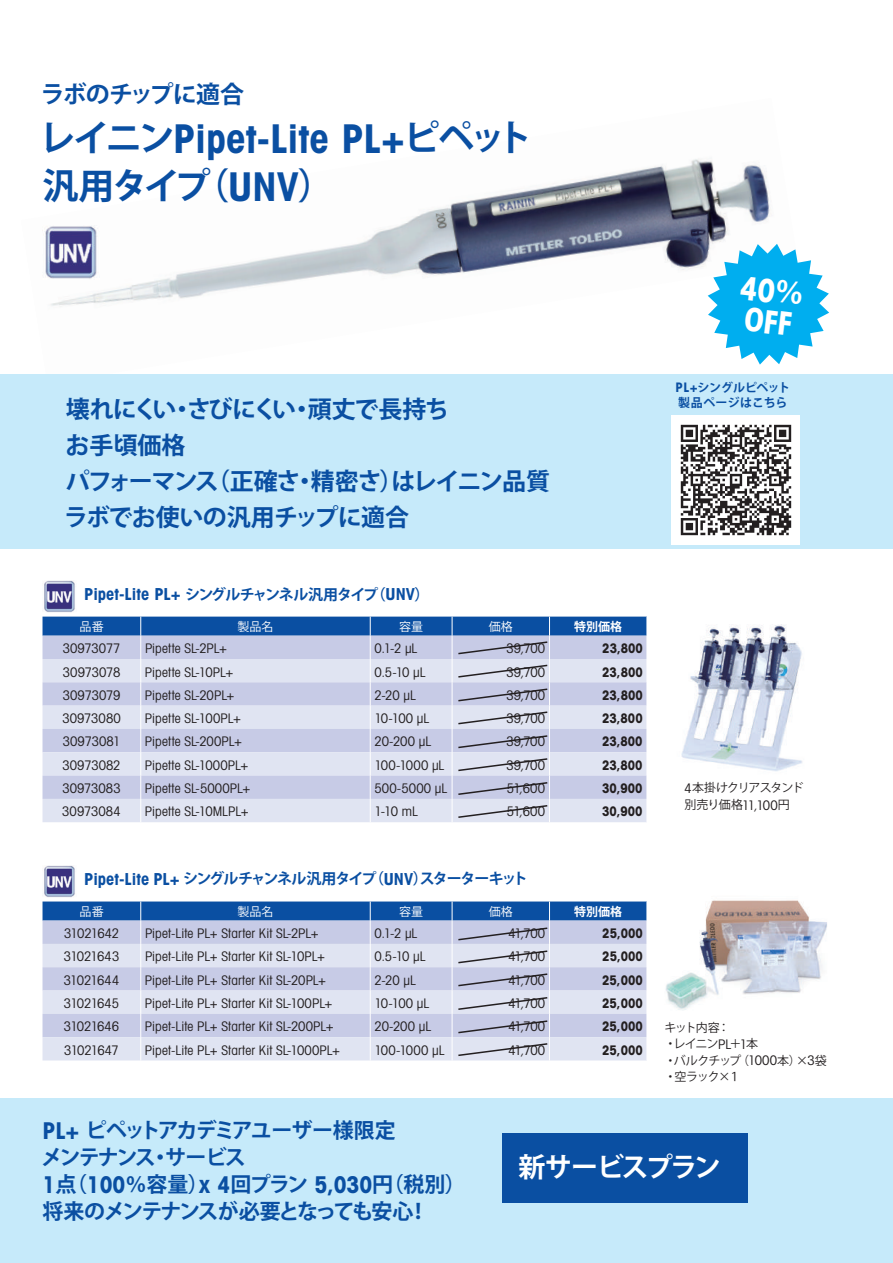
<style>
.page{position:relative;width:893px;height:1263px;background:#fff}
.page>*{position:absolute;margin:0;border:0;box-sizing:border-box;transform-origin:0 0}
.t1{font:39.6px "Avant Gardefor MT Bd";color:#0a4fa2}
.t2{font:700 36px "Koz Go Pro";letter-spacing:-.095em;color:#0a4fa2}
.t3{font:32.25px/30.9px "Avant Gardefor MT Bd";color:#fff}
.t4{font:700 27px "Koz Go Pro";letter-spacing:-.08em;color:#fff}
.t5{font:700 24px/36px "Koz Go Pro";letter-spacing:-.04em;color:#0a4fa2}
.t6{font:700 21px/27px "Koz Go Pro";letter-spacing:-.08em;color:#0a4fa2}
.t7{font:16.5px "Avant Gardefor MT Bd";color:#0a4fa2}
.t8{font:700 15px "Koz Go Pro";letter-spacing:-.08em;color:#0a4fa2}
.t9{font:13.2px "Avant Gardefor MT Bk";letter-spacing:.005em;color:#231f20}
.t10{font:13.2px "Avant Gardefor MT Bd";color:#231f20}
.t11{font:13.2px "Avant Gardefor MT Bk";letter-spacing:-.065em;color:#231f20}
.t12{font:13.2px "Avant Gardefor MT Bk";letter-spacing:-.02em;color:#231f20}
.t13{font:13.2px "Avant Gardefor MT Bk";letter-spacing:-.015em;color:#231f20}
.t14{font:12px/16.5px "Koz Go Pro";letter-spacing:-.08em;color:#231f20}
.t15{font:700 12px/15px "Koz Go Pro";letter-spacing:-.01em;color:#0a4fa2}
.t16{font:12px "Koz Go Pro";letter-spacing:.005em;color:#fff}
.t17{font:700 12px "Koz Go Pro";color:#fff}
.s1{font-family:"Koz Go Pro";font-weight:700;font-size:36px}
.s2{font-family:"Avant Gardefor MT Bd";font-weight:400;font-size:39.6px}
.s3{font-family:"Koz Go Pro";font-weight:700;font-size:29.25px}
.s4{font-family:"Avant Garde Com";font-stretch:condensed;font-size:13.2px}
.s5{font-family:"Koz Go Pro";font-weight:700;font-size:15px}
.s6{font-family:"Avant Gardefor MT Bd";font-weight:400;font-size:16.5px}
.s7{font-family:"Avant Gardefor MT Bk";font-size:13.2px}
.s8{font-family:"Avant Gardefor MT Bd";font-weight:400;font-size:23.1px}
</style>
<div class="page">
<img style="left:42px;top:159px;width:729px;height:147px">
<div style="left:0;top:374px;width:893px;height:175px;background:#c6eafa"></div>
<div style="left:0;top:1098px;width:893px;height:165px;background:#c6eafa"></div>
<img style="left:43px;top:225px;width:57px;height:54px">
<img style="left:44px;top:580px;width:31px;height:33px">
<img style="left:44px;top:865px;width:31px;height:33px">
<img style="left:681px;top:624px;width:122px;height:148px">
<img style="left:665px;top:900px;width:162px;height:110px">
<svg style="left:43px;top:617px;width:604px;height:205px;background:#c0cae3"></svg>
<svg style="left:43px;top:901px;width:604px;height:159px;background:#bac6e1"></svg>
<div style="left:502px;top:1134px;width:246px;height:69px;background:#0a4fa2"></div>
<svg style="left:708px;top:244px;width:121px;height:121px"></svg>
<img style="left:671px;top:416px;width:128px;height:128px">
<h3 class="t5" style="left:41px;top:78px;width:205px">ラボのチップに適合</h3>
<h1 class="t1" style="left:39px;top:113px;width:495px"><span class="s1">レイニン</span>Pipet-Lite PL+<span class="s1">ピペット</span></h1>
<h2 class="t2" style="left:43px;top:163px;width:293px">汎用タイプ（<span class="s2">UNV</span>）</h2>
<h3 class="t5" style="left:64px;top:392px;width:487px">壊れにくい・さびにくい・頑丈で長持ち<br>お手頃価格<br>パフォーマンス（正確さ・精密さ）はレイニン品質ラボでお使いの汎用チップに適合</h3>
<h3 class="t3" style="left:742px;top:271px;width:66px;rotate:7deg">40<span class="s3">％<br></span>OFF</h3>
<p class="t15" style="left:675px;top:381px;width:116px"><span class="s4">PL+</span>シングルピペット製品ページはこちら</p>
<p class="t7" style="left:84px;top:584px;width:347px">Pipet-Lite PL+ <span class="s5">シングルチャンネル汎用タイプ（</span>UNV<span class="s5">）</span></p>
<p class="t16" style="left:80px;top:619px;width:26px">品番</p>
<p class="t16" style="left:237px;top:619px;width:38px">製品名</p>
<p class="t16" style="left:399px;top:619px;width:25px">容量</p>
<p class="t16" style="left:489px;top:619px;width:26px">価格</p>
<p class="t17" style="left:574px;top:619px;width:49px">特別価格</p>
<p class="t13" style="left:63px;top:640px;width:59px">30973077</p>
<p class="t9" style="left:145px;top:640px;width:83px">Pipette SL-2PL+</p>
<p class="t9" style="left:374px;top:640px;width:45px">0.1-2 µL</p>
<p class="t9" style="left:506px;top:640px;width:40px">39,700</p>
<p class="t10" style="left:602px;top:640px;width:42px">23,800</p>
<p class="t12" style="left:63px;top:664px;width:59px">30973078</p>
<p class="t9" style="left:145px;top:664px;width:90px">Pipette SL-10PL+</p>
<p class="t9" style="left:374px;top:664px;width:53px">0.5-10 µL</p>
<p class="t9" style="left:506px;top:664px;width:40px">39,700</p>
<p class="t10" style="left:602px;top:663px;width:42px">23,800</p>
<p class="t12" style="left:63px;top:687px;width:59px">30973079</p>
<p class="t9" style="left:145px;top:687px;width:91px">Pipette SL-20PL+</p>
<p class="t9" style="left:374px;top:687px;width:43px">2-20 µL</p>
<p class="t9" style="left:506px;top:687px;width:40px">39,700</p>
<p class="t10" style="left:602px;top:687px;width:42px">23,800</p>
<p class="t9" style="left:62px;top:710px;width:60px">30973080</p>
<p class="t9" style="left:145px;top:710px;width:97px">Pipette SL-100PL+</p>
<p class="t9" style="left:374px;top:710px;width:56px">10-100 µL</p>
<p class="t9" style="left:506px;top:710px;width:40px">39,700</p>
<p class="t10" style="left:602px;top:710px;width:42px">23,800</p>
<p class="t9" style="left:63px;top:733px;width:59px">30973081</p>
<p class="t9" style="left:145px;top:733px;width:99px">Pipette SL-200PL+</p>
<p class="t9" style="left:374px;top:733px;width:58px">20-200 µL</p>
<p class="t9" style="left:506px;top:733px;width:40px">39,700</p>
<p class="t10" style="left:602px;top:733px;width:42px">23,800</p>
<p class="t9" style="left:63px;top:757px;width:60px">30973082</p>
<p class="t9" style="left:145px;top:757px;width:105px">Pipette SL-1000PL+</p>
<p class="t9" style="left:374px;top:757px;width:72px">100-1000 µL</p>
<p class="t9" style="left:506px;top:757px;width:40px">39,700</p>
<p class="t10" style="left:602px;top:756px;width:42px">23,800</p>
<p class="t9" style="left:62px;top:780px;width:60px">30973083</p>
<p class="t9" style="left:145px;top:780px;width:107px">Pipette SL-5000PL+</p>
<p class="t9" style="left:374px;top:780px;width:74px">500-5000 µL</p>
<p class="t9" style="left:507px;top:780px;width:40px">51,600</p>
<p class="t10" style="left:602px;top:780px;width:42px">30,900</p>
<p class="t9" style="left:62px;top:803px;width:60px">30973084</p>
<p class="t9" style="left:145px;top:803px;width:105px">Pipette SL-10MLPL+</p>
<p class="t9" style="left:374px;top:803px;width:45px">1-10 mL</p>
<p class="t9" style="left:507px;top:803px;width:40px">51,600</p>
<p class="t10" style="left:602px;top:803px;width:42px">30,900</p>
<p class="t8" style="left:84px;top:869px;width:445px"><span class="s6">Pipet-Lite PL+</span> シングルチャンネル汎用タイプ（<span class="s6">UNV</span>）スターターキット</p>
<p class="t16" style="left:80px;top:904px;width:26px">品番</p>
<p class="t16" style="left:237px;top:904px;width:38px">製品名</p>
<p class="t16" style="left:399px;top:904px;width:25px">容量</p>
<p class="t16" style="left:489px;top:904px;width:26px">価格</p>
<p class="t17" style="left:574px;top:904px;width:49px">特別価格</p>
<p class="t11" style="left:64px;top:925px;width:56px">31021642</p>
<p class="t9" style="left:145px;top:925px;width:175px">Pipet-Lite PL+ Starter Kit SL-2PL+</p>
<p class="t9" style="left:374px;top:925px;width:45px">0.1-2 µL</p>
<p class="t9" style="left:508px;top:925px;width:38px">41,700</p>
<p class="t10" style="left:602px;top:925px;width:42px">25,000</p>
<p class="t11" style="left:64px;top:948px;width:57px">31021643</p>
<p class="t9" style="left:145px;top:948px;width:181px">Pipet-Lite PL+ Starter Kit SL-10PL+</p>
<p class="t9" style="left:374px;top:948px;width:53px">0.5-10 µL</p>
<p class="t9" style="left:508px;top:948px;width:38px">41,700</p>
<p class="t10" style="left:602px;top:948px;width:42px">25,000</p>
<p class="t11" style="left:64px;top:972px;width:57px">31021644</p>
<p class="t9" style="left:145px;top:972px;width:183px">Pipet-Lite PL+ Starter Kit SL-20PL+</p>
<p class="t9" style="left:374px;top:972px;width:43px">2-20 µL</p>
<p class="t9" style="left:508px;top:972px;width:38px">41,700</p>
<p class="t10" style="left:602px;top:971px;width:42px">25,000</p>
<p class="t11" style="left:64px;top:995px;width:57px">31021645</p>
<p class="t9" style="left:145px;top:995px;width:189px">Pipet-Lite PL+ Starter Kit SL-100PL+</p>
<p class="t9" style="left:374px;top:995px;width:56px">10-100 µL</p>
<p class="t9" style="left:508px;top:995px;width:38px">41,700</p>
<p class="t10" style="left:602px;top:995px;width:42px">25,000</p>
<p class="t11" style="left:64px;top:1018px;width:57px">31021646</p>
<p class="t9" style="left:145px;top:1018px;width:190px">Pipet-Lite PL+ Starter Kit SL-200PL+</p>
<p class="t9" style="left:374px;top:1018px;width:58px">20-200 µL</p>
<p class="t9" style="left:508px;top:1018px;width:38px">41,700</p>
<p class="t10" style="left:602px;top:1018px;width:42px">25,000</p>
<p class="t11" style="left:64px;top:1042px;width:56px">31021647</p>
<p class="t9" style="left:145px;top:1042px;width:197px">Pipet-Lite PL+ Starter Kit SL-1000PL+</p>
<p class="t9" style="left:374px;top:1042px;width:72px">100-1000 µL</p>
<p class="t9" style="left:508px;top:1042px;width:38px">41,700</p>
<p class="t10" style="left:602px;top:1041px;width:42px">25,000</p>
<p class="t14" style="left:685px;top:780px;width:121px"><span class="s7">4</span>本掛けクリアスタンド別売り価格<span class="s7">11,100</span>円</p>
<p class="t14" style="left:664px;top:1019px;width:164px">キット内容：<br>・レイニン<span class="s7">PL</span>＋<span class="s7">1</span>本<br>・バルクチップ（<span class="s7">1000</span>本）×<span class="s7">3</span>袋・空ラック×１</p>
<h3 class="t6" style="left:41px;top:1118px;width:426px"><span class="s8">PL+</span> ピペットアカデミアユーザー様限定<br>メンテナンス・サービス<br><span class="s8">1</span>点（<span class="s8">100</span>％容量）<span class="s8">x 4</span>回プラン <span class="s8">5,030</span>円（税別）将来のメンテナンスが必要となっても安心！</h3>
<h3 class="t4" style="left:518px;top:1149px;width:204px">新サービスプラン</h3>
</div>
